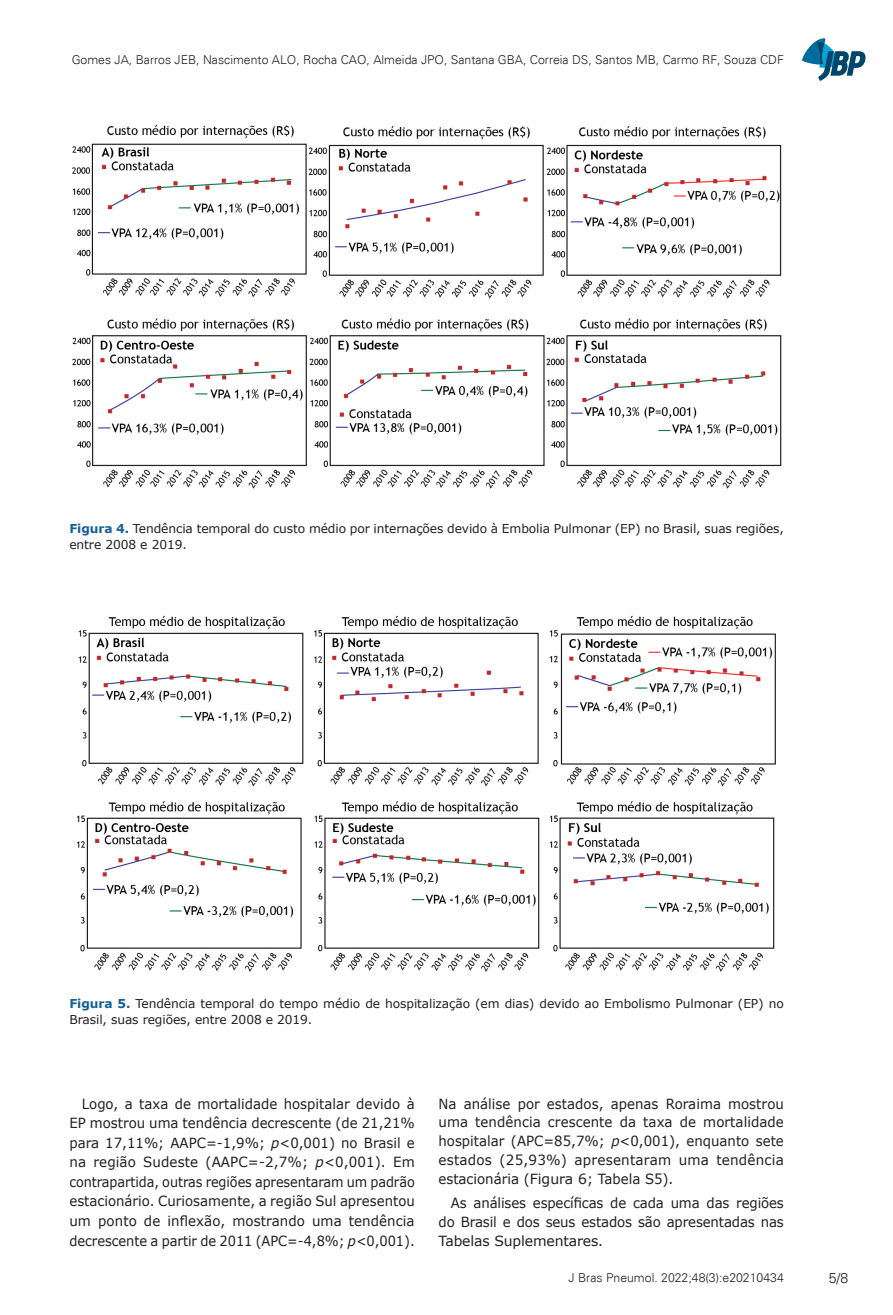
<style>
.page{position:relative;width:893px;height:1315px;background:#fff}
.page>*{position:absolute;margin:0;border:0;box-sizing:border-box;transform-origin:0 0}
.Paragraph{font:14px/19.6px "Verdana";letter-spacing:-.005em;color:#231f20;text-align:justify;scale:.95 1}
.t1{font:300 14px "Univers";color:#231f20}
.FigureCaption{font:12.25px/15.8px "Verdana";letter-spacing:-.01em;color:#231f20}
.t2{font:300 12.25px "Univers";color:#231f20}
.s1{font-weight:700;color:#15609a}
.s2{font-style:italic}
</style>
<div class="page">
<svg style="left:802px;top:38px;width:64px;height:43px"></svg>
<img style="left:72px;top:124px;width:710px;height:365px">
<img style="left:77px;top:615px;width:699px;height:357px">
<p class="t2" style="left:72px;top:52px;width:714px">Gomes JA, Barros JEB, Nascimento ALO, Rocha CAO, Almeida JPO, Santana GBA, Correia DS, Santos MB, Carmo RF, Souza CDF</p>
<p class="FigureCaption" style="left:69px;top:520px;width:716px"><span class="s1">Figura 4.</span> Tendência temporal do custo médio por internações devido à Embolia Pulmonar (EP) no Brasil, suas regiões, entre 2008 e 2019.</p>
<p class="FigureCaption" style="left:69px;top:996px;width:716px"><span class="s1">Figura 5.</span> Tendência temporal do tempo médio de hospitalização (em dias) devido ao Embolismo Pulmonar (EP) no<br>Brasil, suas regiões, entre 2008 e 2019.</p>
<p class="Paragraph" style="left:69px;top:1094px;width:365px;text-indent:12px">Logo, a taxa de mortalidade hospitalar devido à EP mostrou uma tendência decrescente (de 21,21% para 17,11%; AAPC=-1,9%; <span class="s2">p</span>&lt;0,001) no Brasil e na região Sudeste (AAPC=-2,7%; <span class="s2">p</span>&lt;0,001). Em contrapartida, outras regiões apresentaram um padrão estacionário. Curiosamente, a região Sul apresentou um ponto de inflexão, mostrando uma tendência decrescente a partir de 2011 (APC=-4,8%; <span class="s2">p</span>&lt;0,001).</p>
<p class="Paragraph" style="left:439px;top:1094px;width:365px;line-height:18.9px">Na análise por estados, apenas Roraima mostrou uma tendência crescente da taxa de mortalidade hospitalar (APC=85,7%; <span class="s2">p</span>&lt;0,001), enquanto sete estados (25,93%) apresentaram uma tendência estacionária (Figura 6; Tabela S5).</p>
<p class="Paragraph" style="left:439px;top:1193px;width:365px;line-height:18.9px;text-indent:12px">As análises específicas de cada uma das regiões do Brasil e dos seus estados são apresentadas nas Tabelas Suplementares.</p>
<p class="t2" style="left:569px;top:1270px;width:217px">J Bras Pneumol. 2022;48(3):e20210434</p>
<p class="t1" style="left:829px;top:1269px;width:21px">5/8</p>
</div>
